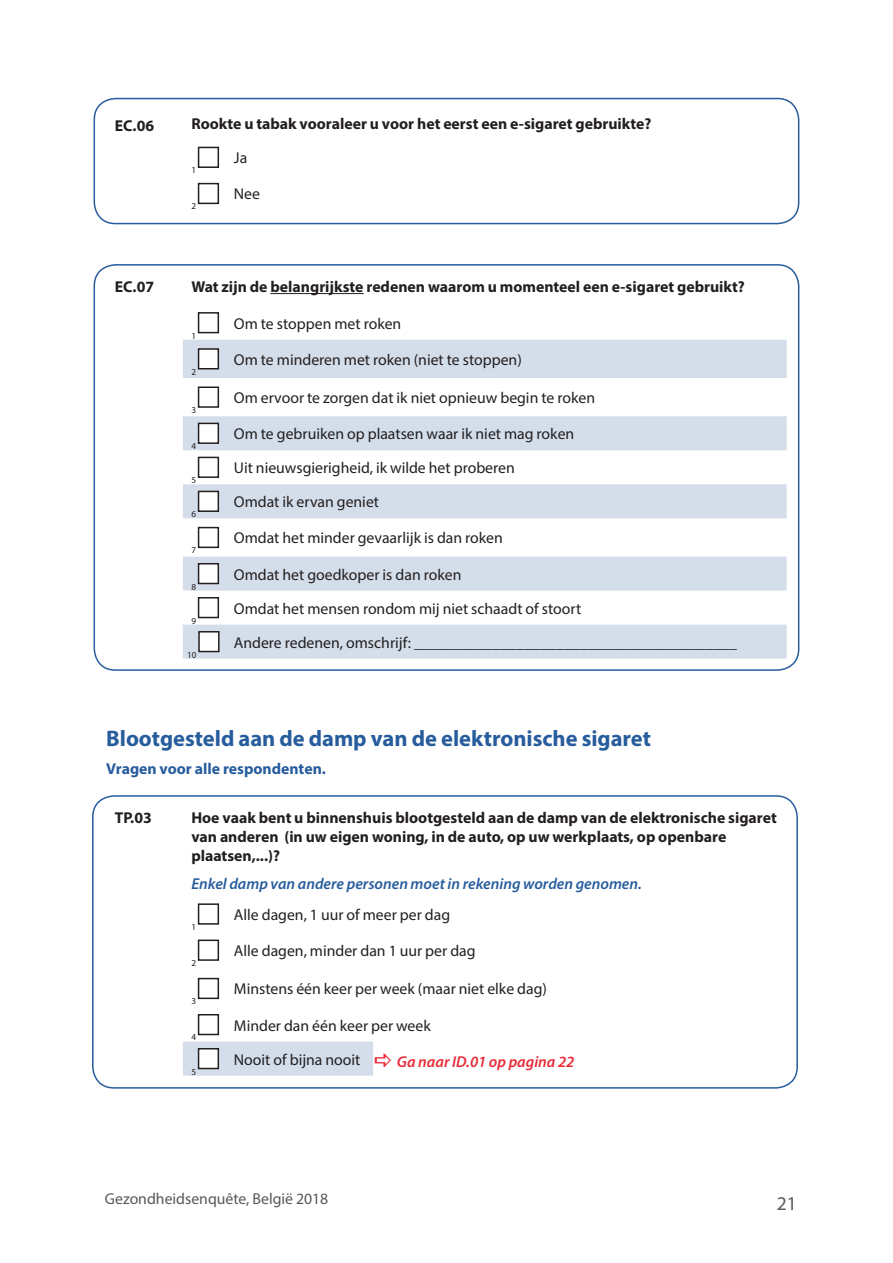
<style>
.page{position:relative;width:893px;height:1263px;background:#fff}
.page>*{position:absolute;margin:0;border:0;box-sizing:border-box;transform-origin:0 0}
.T_1_nl_blu{font:700 22.5px "Myriad Pro";letter-spacing:-.005em;color:#275c9d}
.t1{font:19.5px "Myriad Pro";color:#57585a}
.body_nl{font:15.75px "Myriad Pro";color:#231f20}
.body_nl_gras{font:700 15.75px/18.9px "Myriad Pro";color:#231f20}
.body_nl_gras-2{font:italic 600 15.75px "Myriad Pro";color:#275c9d}
.t2{font:15.75px "Myriad Pro";color:#57585a}
.body_nl-2{font:700 15.75px "Myriad Pro";color:#275c9d}
.body_nl-3{font:italic 600 15.75px "Myriad Pro";color:#e92b39}
.body_nl-4{font:9.15px "Myriad Pro";color:#231f20}
</style>
<div class="page">
<div style="left:198px;top:147px;width:21px;height:21px;border:2px solid #231f20"></div>
<div style="left:198px;top:183px;width:21px;height:21px;border:2px solid #231f20"></div>
<svg style="left:183px;top:340px;width:604px;height:319px;fill:#d4deeb"></svg>
<hr style="left:270px;top:293px;width:94px;height:1px;background:#231f20">
<div style="left:198px;top:312px;width:21px;height:21px;border:2px solid #231f20"></div>
<div style="left:199px;top:349px;width:19px;height:20px;background:#fff"></div>
<div style="left:198px;top:348px;width:21px;height:21px;border:2px solid #231f20"></div>
<div style="left:199px;top:387px;width:19px;height:20px;background:#fff"></div>
<div style="left:198px;top:386px;width:21px;height:22px;border:2px solid #231f20"></div>
<div style="left:199px;top:423px;width:19px;height:20px;background:#fff"></div>
<div style="left:198px;top:423px;width:21px;height:21px;border:2px solid #231f20"></div>
<div style="left:199px;top:457px;width:19px;height:20px;background:#fff"></div>
<div style="left:198px;top:457px;width:21px;height:21px;border:2px solid #231f20"></div>
<div style="left:199px;top:491px;width:19px;height:20px;background:#fff"></div>
<div style="left:198px;top:491px;width:21px;height:21px;border:2px solid #231f20"></div>
<div style="left:199px;top:528px;width:19px;height:19px;background:#fff"></div>
<div style="left:198px;top:527px;width:21px;height:21px;border:2px solid #231f20"></div>
<div style="left:199px;top:564px;width:19px;height:19px;background:#fff"></div>
<div style="left:198px;top:563px;width:21px;height:21px;border:2px solid #231f20"></div>
<div style="left:199px;top:598px;width:19px;height:19px;background:#fff"></div>
<div style="left:198px;top:597px;width:21px;height:21px;border:2px solid #231f20"></div>
<div style="left:199px;top:632px;width:20px;height:19px;background:#fff"></div>
<div style="left:198px;top:631px;width:22px;height:21px;border:2px solid #231f20"></div>
<div style="left:198px;top:903px;width:21px;height:22px;border:2px solid #231f20"></div>
<div style="left:198px;top:939px;width:21px;height:22px;border:2px solid #231f20"></div>
<div style="left:198px;top:978px;width:21px;height:21px;border:2px solid #231f20"></div>
<div style="left:198px;top:1014px;width:21px;height:21px;border:2px solid #231f20"></div>
<div style="left:94px;top:264px;width:705px;height:407px;border:2px solid #275c9d;border-radius:21px"></div>
<div style="left:94px;top:98px;width:705px;height:126px;border:2px solid #275c9d;border-radius:21px"></div>
<div style="left:92px;top:795px;width:706px;height:294px;border:2px solid #275c9d;border-radius:21px"></div>
<svg style="left:183px;top:1041px;width:190px;height:35px;background:#d4dde8"></svg>
<p class="body_nl_gras" style="left:115px;top:116px;width:41px">EC.06</p>
<p class="body_nl_gras" style="left:191px;top:114px;width:462px">Rookte u tabak vooraleer u voor het eerst een e-sigaret gebruikte?</p>
<p class="body_nl-4" style="left:191px;top:164px;width:6px">1</p>
<p class="body_nl" style="left:234px;top:148px;width:15px">Ja</p>
<p class="body_nl-4" style="left:191px;top:201px;width:6px">2</p>
<p class="body_nl" style="left:234px;top:184px;width:28px">Nee</p>
<p class="body_nl_gras" style="left:115px;top:277px;width:41px">EC.07</p>
<p class="body_nl_gras" style="left:191px;top:277px;width:555px">Wat zijn de belangrijkste redenen waarom u momenteel een e-sigaret gebruikt?</p>
<p class="body_nl-4" style="left:191px;top:330px;width:6px">1</p>
<p class="body_nl" style="left:234px;top:314px;width:169px">Om te stoppen met roken</p>
<p class="body_nl-4" style="left:191px;top:366px;width:6px">2</p>
<p class="body_nl-4" style="left:191px;top:404px;width:6px">3</p>
<p class="body_nl-4" style="left:191px;top:440px;width:6px">4</p>
<p class="body_nl-4" style="left:191px;top:474px;width:6px">5</p>
<p class="body_nl-4" style="left:191px;top:508px;width:6px">6</p>
<p class="body_nl-4" style="left:191px;top:545px;width:6px">7</p>
<p class="body_nl-4" style="left:191px;top:581px;width:6px">8</p>
<p class="body_nl-4" style="left:191px;top:615px;width:6px">9</p>
<p class="body_nl-4" style="left:187px;top:649px;width:11px">10</p>
<p class="body_nl" style="left:234px;top:350px;width:289px">Om te minderen met roken (niet te stoppen)</p>
<p class="body_nl" style="left:234px;top:388px;width:363px">Om ervoor te zorgen dat ik niet opnieuw begin te roken</p>
<p class="body_nl" style="left:234px;top:424px;width:342px">Om te gebruiken op plaatsen waar ik niet mag roken</p>
<p class="body_nl" style="left:234px;top:458px;width:282px">Uit nieuwsgierigheid, ik wilde het proberen</p>
<p class="body_nl" style="left:234px;top:492px;width:147px">Omdat ik ervan geniet</p>
<p class="body_nl" style="left:234px;top:528px;width:271px">Omdat het minder gevaarlijk is dan roken</p>
<p class="body_nl" style="left:234px;top:564px;width:229px">Omdat het goedkoper is dan roken</p>
<p class="body_nl" style="left:234px;top:598px;width:349px">Omdat het mensen rondom mij niet schaadt of stoort</p>
<p class="body_nl" style="left:234px;top:632px;width:505px">Andere redenen, omschrijf: _________________________________________</p>
<p class="T_1_nl_blu" style="left:106px;top:724px;width:546px">Blootgesteld aan de damp van de elektronische sigaret</p>
<p class="body_nl-2" style="left:106px;top:758px;width:221px">Vragen voor alle respondenten.</p>
<p class="body_nl_gras" style="left:115px;top:808px;width:39px">TP.03</p>
<p class="body_nl_gras" style="left:191px;top:808px;width:587px">Hoe vaak bent u binnenshuis blootgesteld aan de damp van de elektronische sigaret van anderen (in uw eigen woning, in de auto, op uw werkplaats, op openbare plaatsen,...)?</p>
<p class="body_nl_gras-2" style="left:191px;top:873px;width:452px">Enkel damp van andere personen moet in rekening worden genomen.</p>
<p class="body_nl-4" style="left:191px;top:921px;width:6px">1</p>
<p class="body_nl" style="left:234px;top:905px;width:218px">Alle dagen, 1 uur of meer per dag</p>
<p class="body_nl-4" style="left:191px;top:957px;width:6px">2</p>
<p class="body_nl-4" style="left:191px;top:996px;width:6px">3</p>
<p class="body_nl-4" style="left:191px;top:1032px;width:6px">4</p>
<p class="body_nl-4" style="left:191px;top:1066px;width:6px">5</p>
<p class="body_nl" style="left:234px;top:941px;width:243px">Alle dagen, minder dan 1 uur per dag</p>
<p class="body_nl" style="left:234px;top:979px;width:315px">Minstens één keer per week (maar niet elke dag)</p>
<p class="body_nl" style="left:234px;top:1015px;width:198px">Minder dan één keer per week</p>
<p class="body_nl" style="left:234px;top:1049px;width:128px">Nooit of bijna nooit</p>
<p class="body_nl-3" style="left:397px;top:1051px;width:179px">Ga naar ID.01 op pagina 22</p>
<p class="t2" style="left:105px;top:1189px;width:225px">Gezondheidsenquête, België 2018</p>
<p class="t1" style="left:777px;top:1191px;width:22px">21</p>
</div>
